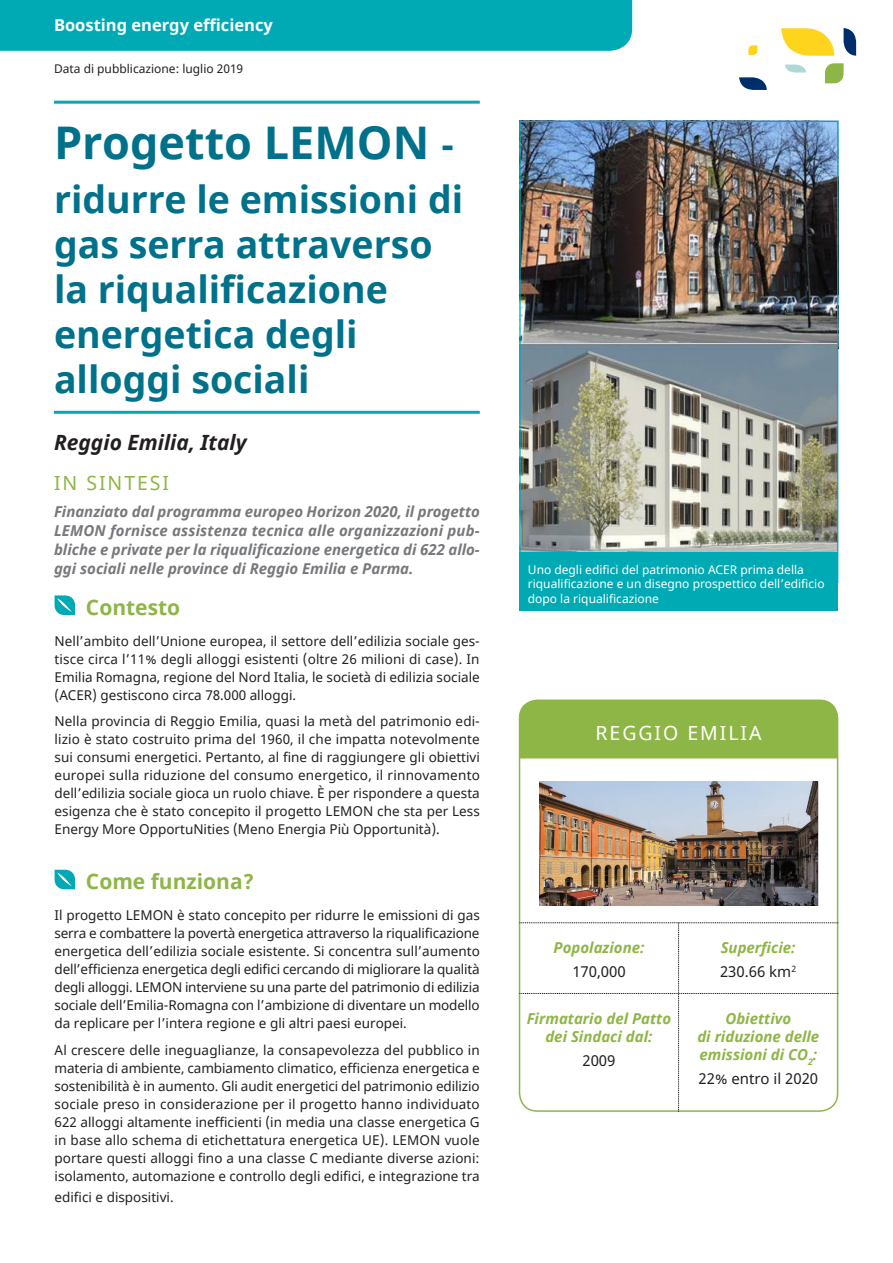
<style>
.page{position:relative;width:893px;height:1263px;background:#fff}
.page>*{position:absolute;margin:0;border:0;box-sizing:border-box;transform-origin:0 0}
.case_study_title{font:700 45px "Noto Sans";color:#00718b}
.case_study_title-2{font:700 37.5px/45px "Noto Sans";color:#00718b}
.Paragraph_title{font:700 21px "Noto Sans";color:#8eb646}
.city_name___country{font:italic 700 21px "Noto Sans";color:#231f20}
.Title_city_box{font:19.5px "Noto Sans";letter-spacing:.1em;color:#fff}
.t1{font:19.5px "Noto Sans";letter-spacing:.1em;color:#8eb646}
.t2{font:700 16.5px "Noto Sans";color:#fff}
.text_introduction{font:italic 700 15px/18.8px "Noto Sans";color:#76787b;text-align:justify}
.t3{font:italic 700 15px/18px "Noto Sans";color:#8eb646;text-align:center}
.t4{font:15px "Noto Sans";color:#231f20}
.text{font:13.5px/18px "Noto Sans";color:#231f20;text-align:justify}
.text_photo_legend{font:12px/14.4px "Noto Sans";color:#fff}
.publication_date{font:12px "Noto Sans";color:#231f20}
.s1{font-size:37.5px}
</style>
<div class="page">
<div style="left:0;top:0;width:632px;height:51px;background:#00aab5"></div>
<svg style="left:739px;top:77px;width:28px;height:13px"></svg>
<svg style="left:844px;top:28px;width:12px;height:28px"></svg>
<svg style="left:785px;top:65px;width:21px;height:8px"></svg>
<svg style="left:781px;top:28px;width:54px;height:28px"></svg>
<svg style="left:748px;top:45px;width:9px;height:10px"></svg>
<svg style="left:825px;top:63px;width:19px;height:20px"></svg>
<img style="left:521px;top:123px;width:315px;height:220px">
<img style="left:521px;top:343px;width:315px;height:210px">
<hr style="left:54px;top:411px;width:426px;height:3px;background:#00aab5">
<hr style="left:54px;top:101px;width:426px;height:3px;background:#00aab5">
<svg style="left:55px;top:595px;width:20px;height:20px"></svg>
<svg style="left:55px;top:870px;width:20px;height:19px"></svg>
<div style="left:519px;top:553px;width:319px;height:58px;background:#00aab5"></div>
<div style="left:519px;top:700px;width:319px;height:58px;background:#8eb646"></div>
<img style="left:539px;top:782px;width:279px;height:124px">
<svg style="left:519px;top:922px;width:319px;height:190px"></svg>
<p class="t2" style="left:54px;top:13px;width:220px">Boosting energy efficiency</p>
<p class="publication_date" style="left:54px;top:61px;width:191px">Data di pubblicazione: luglio 2019</p>
<p class="case_study_title" style="left:54px;top:111px;width:402px">Progetto LEMON <span class="s1">-</span></p>
<p class="case_study_title-2" style="left:54px;top:178px;width:411px">ridurre le emissioni di gas serra attraverso la riqualificazione energetica degli alloggi sociali</p>
<p class="city_name___country" style="left:54px;top:427px;width:194px">Reggio Emilia, Italy</p>
<p class="t1" style="left:54px;top:470px;width:117px">IN SINTESI</p>
<p class="text_introduction" style="left:54px;top:502px;width:427px">Finanziato dal programma europeo Horizon 2020, il progetto LEMON fornisce assistenza tecnica alle organizzazioni pub&shy;bliche e private per la riqualificazione energetica di 622 allo&shy;ggi sociali nelle province di Reggio Emilia e Parma.</p>
<p class="Paragraph_title" style="left:86px;top:593px;width:96px">Contesto</p>
<p class="text" style="left:55px;top:632px;width:427px">Nell’ambito dell’Unione europea, il settore dell’edilizia sociale ges&shy;tisce circa l’11% degli alloggi esistenti (oltre 26 milioni di case). In Emilia Romagna, regione del Nord Italia, le società di edilizia sociale (ACER) gestiscono circa 78.000 alloggi.</p>
<p class="text" style="left:55px;top:713px;width:427px">Nella provincia di Reggio Emilia, quasi la metà del patrimonio edi&shy;lizio è stato costruito prima del 1960, il che impatta notevolmente sui consumi energetici. Pertanto, al fine di raggiungere gli obiettivi europei sulla riduzione del consumo energetico, il rinnovamento dell’edilizia sociale gioca un ruolo chiave. È per rispondere a questa esigenza che è stato concepito il progetto LEMON che sta per Less Energy More OpportuNities (Meno Energia Più Opportunità).</p>
<p class="Paragraph_title" style="left:86px;top:867px;width:170px">Come funziona?</p>
<p class="text" style="left:55px;top:907px;width:427px">Il progetto LEMON è stato concepito per ridurre le emissioni di gas serra e combattere la povertà energetica attraverso la riqualificazione energetica dell’edilizia sociale esistente. Si concentra sull’aumento dell’efficienza energetica degli edifici cercando di migliorare la qualità degli alloggi. LEMON interviene su una parte del patrimonio di edilizia sociale dell’Emilia-Romagna con l’ambizione di diventare un modello da replicare per l’intera regione e gli altri paesi europei.</p>
<p class="text" style="left:55px;top:1041px;width:427px">Al crescere delle ineguaglianze, la consapevolezza del pubblico in materia di ambiente, cambiamento climatico, efficienza energetica e sostenibilità è in aumento. Gli audit energetici del patrimonio edilizio sociale preso in considerazione per il progetto hanno individuato 622 alloggi altamente inefficienti (in media una classe energetica G in base allo schema di etichettatura energetica UE). LEMON vuole portare questi alloggi fino a una classe C mediante diverse azioni: isolamento, automazione e controllo degli edifici, e integrazione tra</p>
<p class="text" style="left:55px;top:1189px;width:121px">edifici e dispositivi.</p>
<p class="text_photo_legend" style="left:528px;top:563px;width:298px">Uno degli edifici del patrimonio ACER prima della riqualificazione e un disegno prospettico dell’edificio dopo la riqualificazione</p>
<p class="Title_city_box" style="left:595px;top:719px;width:168px">REGGIO EMILIA</p>
<p class="t3" style="left:554px;top:938px;width:92px">Popolazione:</p>
<p class="t4" style="left:572px;top:961px;width:55px">170,000</p>
<p class="t3" style="left:527px;top:1009px;width:146px">Firmatario del Patto dei Sindaci dal:</p>
<p class="t4" style="left:582px;top:1050px;width:35px">2009</p>
<p class="t3" style="left:721px;top:938px;width:76px">Superficie:</p>
<p class="t4" style="left:720px;top:961px;width:78px">230.66 km<sup>2</sup></p>
<p class="t3" style="left:697px;top:1009px;width:123px">Obiettivo<br>di riduzione delle emissioni di CO<sub>2</sub>:</p>
<p class="t4" style="left:698px;top:1068px;width:121px">22% entro il 2020</p>
</div>
